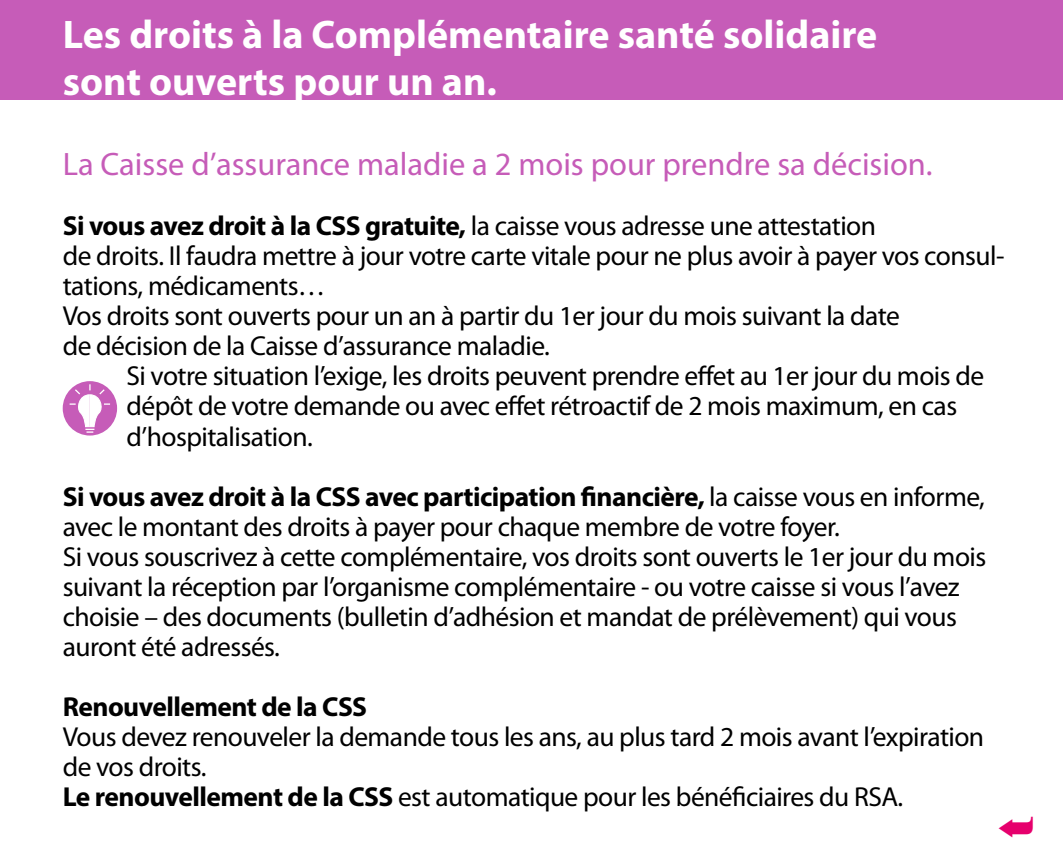
<style>
.page{position:relative;width:1063px;height:858px;background:#fff}
.page>*{position:absolute;margin:0;border:0;box-sizing:border-box;transform-origin:0 0}
.t1{font:700 40px/47.5px "Myriad Pro";color:#fff}
.t2{font:32.5px "Myriad Pro";color:#c65cb8}
.t3{font:27.5px/30px "Myriad Pro";letter-spacing:-.02em;color:#000}
.t4{font:700 27.5px "Myriad Pro";letter-spacing:-.02em;color:#000}
.s1{font-weight:700}
</style>
<div class="page">
<div style="left:0;top:0;width:1063px;height:99px;background:#c65cb8"></div>
<div style="left:63px;top:381px;width:54px;height:54px;background:#c65cb8;border-radius:50%"></div>
<svg style="left:70px;top:384px;width:40px;height:48px"></svg>
<h1 class="t1" style="left:63px;top:9px;width:816px">Les droits à la Complémentaire santé solidaire sont ouverts pour un an.</h1>
<p class="t2" style="left:63px;top:144px;width:871px">La Caisse d’assurance maladie a 2 mois pour prendre sa décision.</p>
<p class="t3" style="left:63px;top:211px;width:943px"><span class="s1">Si vous avez droit à la CSS gratuite,</span> la caisse vous adresse une attestation<br>de droits. Il faudra mettre à jour votre carte vitale pour ne plus avoir à payer vos consul&shy;tations, médicaments…<br>Vos droits sont ouverts pour un an à partir du 1er jour du mois suivant la date<br>de décision de la Caisse d’assurance maladie.</p>
<p class="t3" style="left:126px;top:361px;width:859px">Si votre situation l’exige, les droits peuvent prendre effet au 1er jour du mois de dépôt de votre demande ou avec effet rétroactif de 2 mois maximum, en cas d’hospitalisation.</p>
<p class="t3" style="left:63px;top:481px;width:925px"><span class="s1">Si vous avez droit à la CSS avec participation financière,</span> la caisse vous en informe, avec le montant des droits à payer pour chaque membre de votre foyer.<br>Si vous souscrivez à cette complémentaire, vos droits sont ouverts le 1er jour du mois suivant la réception par l’organisme complémentaire - ou votre caisse si vous l’avez choisie – des documents (bulletin d’adhésion et mandat de prélèvement) qui vous auront été adressés.</p>
<p class="t4" style="left:63px;top:688px;width:306px">Renouvellement de la CSS</p>
<p class="t3" style="left:63px;top:721px;width:923px">Vous devez renouveler la demande tous les ans, au plus tard 2 mois avant l’expiration de vos droits.<br><span class="s1">Le renouvellement de la CSS</span> est automatique pour les bénéficiaires du RSA.</p>
</div>
